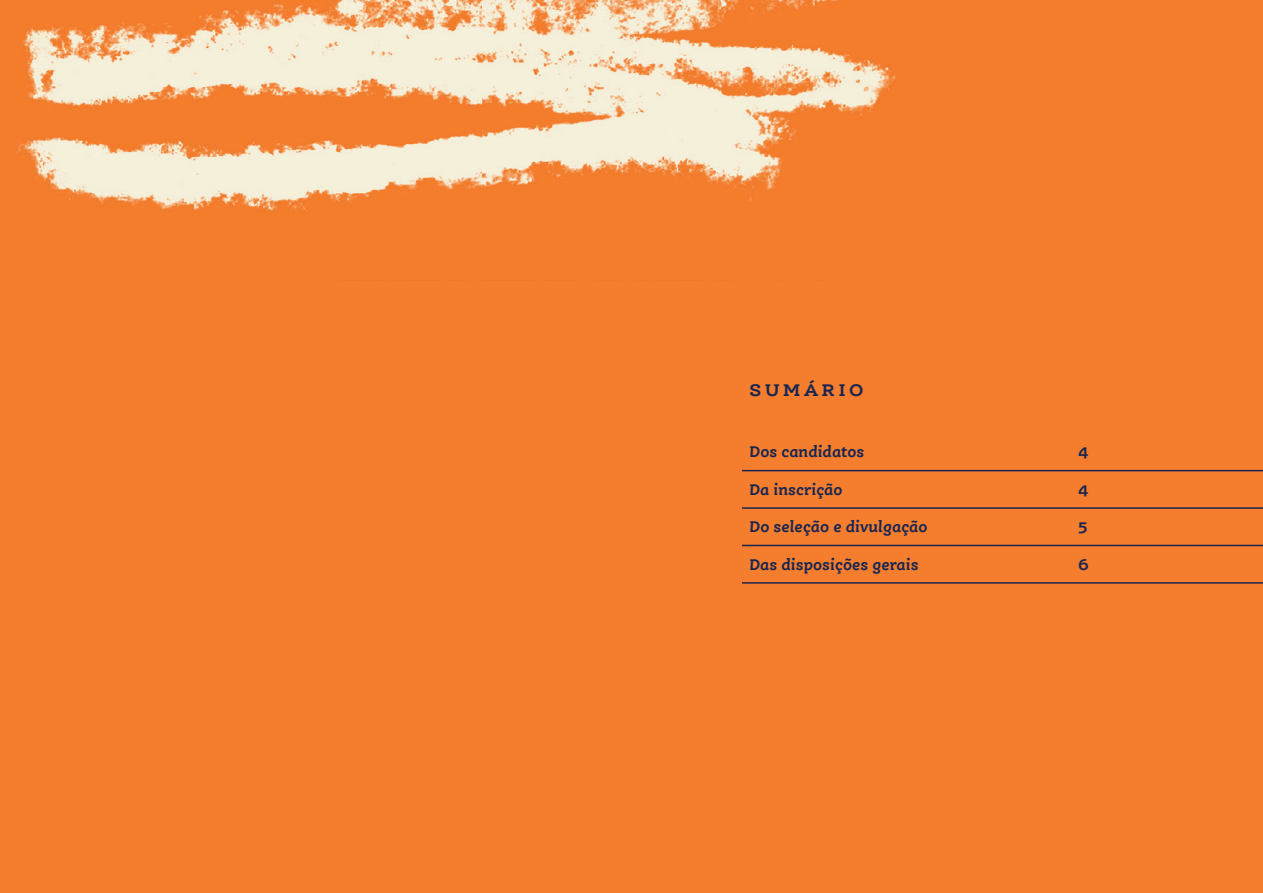
<style>
.page{position:relative;width:1263px;height:893px;background:#f47e2d}
.page>*{position:absolute;margin:0;border:0;box-sizing:border-box;transform-origin:0 0}
.t1{font:700 18px "Ernestine Pro";letter-spacing:.205em;color:#182552}
.t2{font:italic 700 16.5px "Ernestine Pro";color:#182552}
.t3{font:700 16.5px "Ernestine Pro";color:#182552}
</style>
<div class="page">
<hr style="left:742px;top:470px;width:521px;height:1px;background:#182552">
<hr style="left:742px;top:507px;width:521px;height:2px;background:#182552">
<hr style="left:742px;top:545px;width:521px;height:1px;background:#182552">
<hr style="left:742px;top:582px;width:521px;height:2px;background:#182552">
<img style="left:17px;top:0;width:879px;height:211px">
<p class="t1" style="left:749px;top:378px;width:116px">SUMÁRIO</p>
<p class="t2" style="left:749px;top:441px;width:116px">Dos candidatos</p>
<p class="t2" style="left:749px;top:479px;width:95px">Da inscrição</p>
<p class="t2" style="left:749px;top:516px;width:180px">Do seleção e divulgação</p>
<p class="t2" style="left:749px;top:554px;width:171px">Das disposições gerais</p>
<p class="t3" style="left:1078px;top:441px;width:12px">4</p>
<p class="t3" style="left:1078px;top:479px;width:12px">4</p>
<p class="t3" style="left:1078px;top:516px;width:11px">5</p>
<p class="t3" style="left:1078px;top:554px;width:12px">6</p>
</div>
